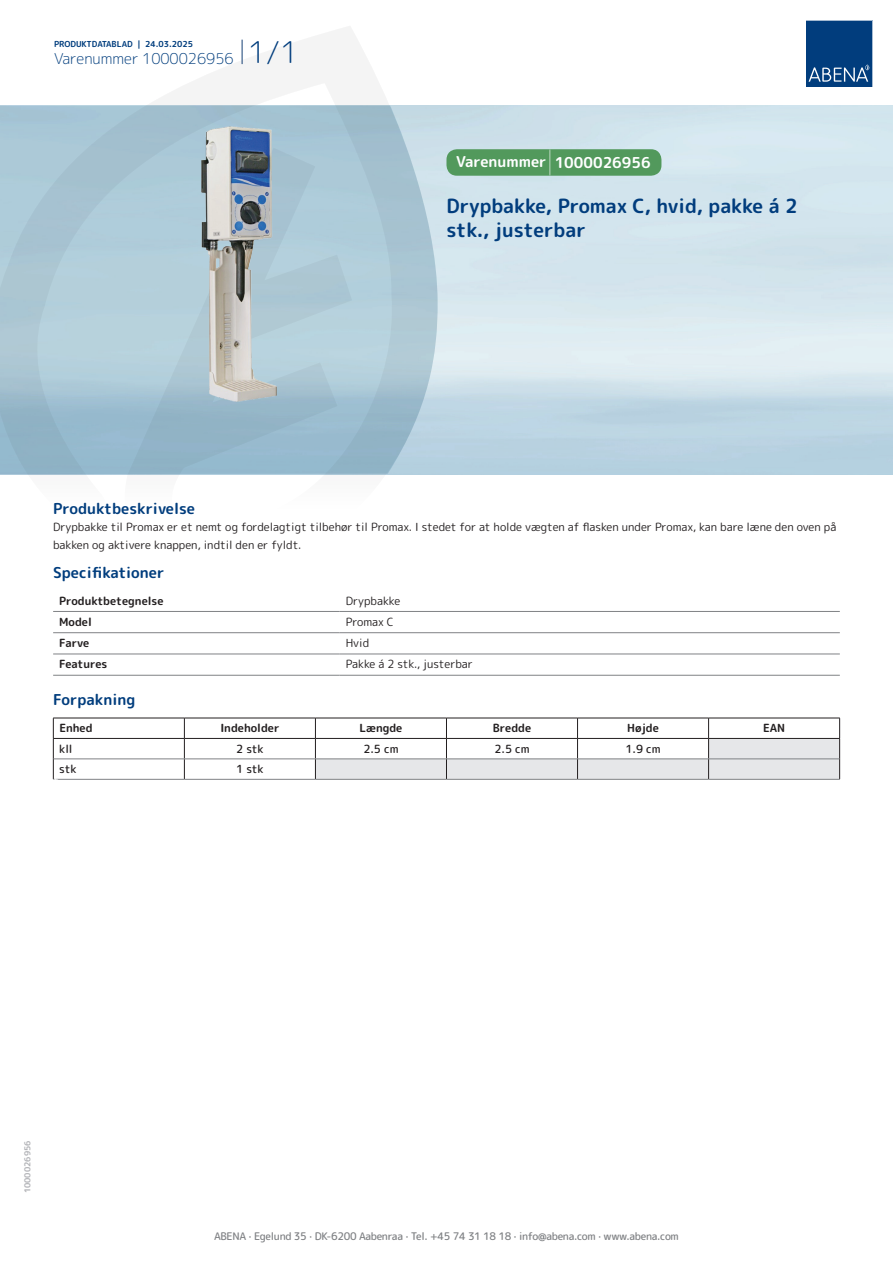
<style>
.page{position:relative;width:893px;height:1263px;background:#fff}
.page>*{position:absolute;margin:0;border:0;box-sizing:border-box;transform-origin:0 0}
.t1{font:700 19.5px/24px "Rounded Mplus 1 c";color:#013d7d}
.t2{font:700 15px "Rounded Mplus 1 c";color:#013d7d}
.t3{font:300 15px "Rounded Mplus 1 c";color:#013d7d}
.t4{font:700 15px "Rounded Mplus 1 c";color:#fff}
.t5{font:11.25px/18px "Rounded Mplus 1 c";color:#231f20}
.t6{font:700 11.25px "Rounded Mplus 1 c";color:#231f20}
.t7{font:500 11.25px "Rounded Mplus 1 c";color:#231f20}
.t8{font:500 10.5px "Rounded Mplus 1 c";letter-spacing:-.03em;color:#808285}
.t9{font:700 10.5px "Rounded Mplus 1 c";color:#fff}
.t10{font:700 8.25px "Rounded Mplus 1 c";color:#013d7d}
.t11{font:700 8.25px "Rounded Mplus 1 c";color:#b2b3b7}
.s1{font-size:30px}
.s2{font-size:25.5px}
</style>
<div class="page">
<svg style="left:0;top:26px;width:439px;height:449px"></svg>
<svg style="left:0;top:106px;width:438px;height:368px;background:#a8c5d4"></svg>
<svg style="left:242px;top:40px;width:1px;height:24px"></svg>
<svg style="left:806px;top:20px;width:67px;height:67px;background:#144b86"></svg>
<img style="left:202px;top:127px;width:74px;height:275px">
<hr style="left:53px;top:611px;width:287px;height:1px;background:#808285">
<hr style="left:340px;top:611px;width:500px;height:1px;background:#808285">
<hr style="left:53px;top:632px;width:287px;height:1px;background:#808285">
<hr style="left:340px;top:632px;width:500px;height:1px;background:#808285">
<hr style="left:53px;top:654px;width:287px;height:1px;background:#808285">
<hr style="left:340px;top:654px;width:500px;height:1px;background:#808285">
<hr style="left:53px;top:675px;width:287px;height:1px;background:#808285">
<hr style="left:340px;top:675px;width:500px;height:1px;background:#808285">
<hr style="left:53px;top:718px;width:131px;height:1px;background:#231f20">
<hr style="left:184px;top:718px;width:131px;height:1px;background:#231f20">
<hr style="left:53px;top:738px;width:131px;height:1px;background:#231f20">
<hr style="left:184px;top:738px;width:131px;height:1px;background:#231f20">
<svg style="left:53px;top:718px;width:1px;height:61px"></svg>
<svg style="left:184px;top:718px;width:1px;height:61px"></svg>
<svg style="left:315px;top:718px;width:525px;height:61px"></svg>
<hr style="left:54px;top:759px;width:130px;height:1px;background:#808285">
<hr style="left:184px;top:759px;width:131px;height:1px;background:#808285">
<hr style="left:315px;top:759px;width:131px;height:1px;background:#808285">
<hr style="left:446px;top:759px;width:131px;height:1px;background:#808285">
<hr style="left:577px;top:759px;width:132px;height:1px;background:#808285">
<hr style="left:709px;top:759px;width:130px;height:1px;background:#808285">
<hr style="left:53px;top:779px;width:131px;height:1px;background:#808285">
<hr style="left:184px;top:779px;width:131px;height:1px;background:#808285">
<hr style="left:315px;top:779px;width:131px;height:1px;background:#808285">
<hr style="left:446px;top:779px;width:131px;height:1px;background:#808285">
<hr style="left:577px;top:779px;width:132px;height:1px;background:#808285">
<hr style="left:709px;top:779px;width:131px;height:1px;background:#808285">
<div style="left:446px;top:149px;width:215px;height:27px;background:#52995c;border-radius:10px"></div>
<p class="t10" style="left:54px;top:38px;width:141px">PRODUKTDATABLAD | 24.03.2025</p>
<h2 class="t3" style="left:54px;top:48px;width:246px">Varenummer 1000026956 <span class="s1">1/1</span></h2>
<h2 class="t4" style="left:456px;top:152px;width:196px">Varenummer <span class="s2">|</span> 1000026956</h2>
<h1 class="t1" style="left:446px;top:194px;width:353px">Drypbakke, Promax C, hvid, pakke á 2 stk., justerbar</h1>
<h2 class="t2" style="left:53px;top:498px;width:143px">Produktbeskrivelse</h2>
<p class="t5" style="left:53px;top:517px;width:785px">Drypbakke til Promax er et nemt og fordelagtigt tilbehør til Promax. I stedet for at holde vægten af flasken under Promax, kan bare læne den oven på bakken og aktivere knappen, indtil den er fyldt.</p>
<h2 class="t2" style="left:53px;top:562px;width:113px">Specifikationer</h2>
<p class="t6" style="left:59px;top:592px;width:106px">Produktbetegnelse</p>
<p class="t5" style="left:346px;top:591px;width:56px">Drypbakke</p>
<p class="t6" style="left:59px;top:614px;width:34px">Model</p>
<p class="t5" style="left:346px;top:613px;width:50px">Promax C</p>
<p class="t6" style="left:59px;top:635px;width:32px">Farve</p>
<p class="t5" style="left:346px;top:634px;width:25px">Hvid</p>
<p class="t6" style="left:59px;top:656px;width:50px">Features</p>
<p class="t5" style="left:346px;top:655px;width:129px">Pakke á 2 stk., justerbar</p>
<h2 class="t2" style="left:53px;top:689px;width:84px">Forpakning</h2>
<p class="t6" style="left:59px;top:720px;width:35px">Enhed</p>
<p class="t6" style="left:220px;top:720px;width:61px">Indeholder</p>
<p class="t6" style="left:359px;top:720px;width:44px">Længde</p>
<p class="t6" style="left:493px;top:720px;width:40px">Bredde</p>
<p class="t6" style="left:627px;top:720px;width:33px">Højde</p>
<p class="t6" style="left:763px;top:720px;width:24px">EAN</p>
<p class="t7" style="left:59px;top:741px;width:15px">kll</p>
<p class="t7" style="left:236px;top:741px;width:29px">2 stk</p>
<p class="t7" style="left:363px;top:741px;width:37px">2.5 cm</p>
<p class="t7" style="left:494px;top:741px;width:37px">2.5 cm</p>
<p class="t7" style="left:625px;top:741px;width:37px">1.9 cm</p>
<p class="t7" style="left:59px;top:761px;width:19px">stk</p>
<p class="t7" style="left:236px;top:761px;width:29px">1 stk</p>
<p class="t9" style="left:53px;top:775px;width:7px">*</p>
<p class="t11" style="left:22px;top:1193px;width:54px;rotate:-90deg">1000026956</p>
<p class="t8" style="left:214px;top:1229px;width:466px">ABENA · Egelund 35 · DK-6200 Aabenraa · Tel. +45 74 31 18 18 · info@abena.com · www.abena.com</p>
</div>
